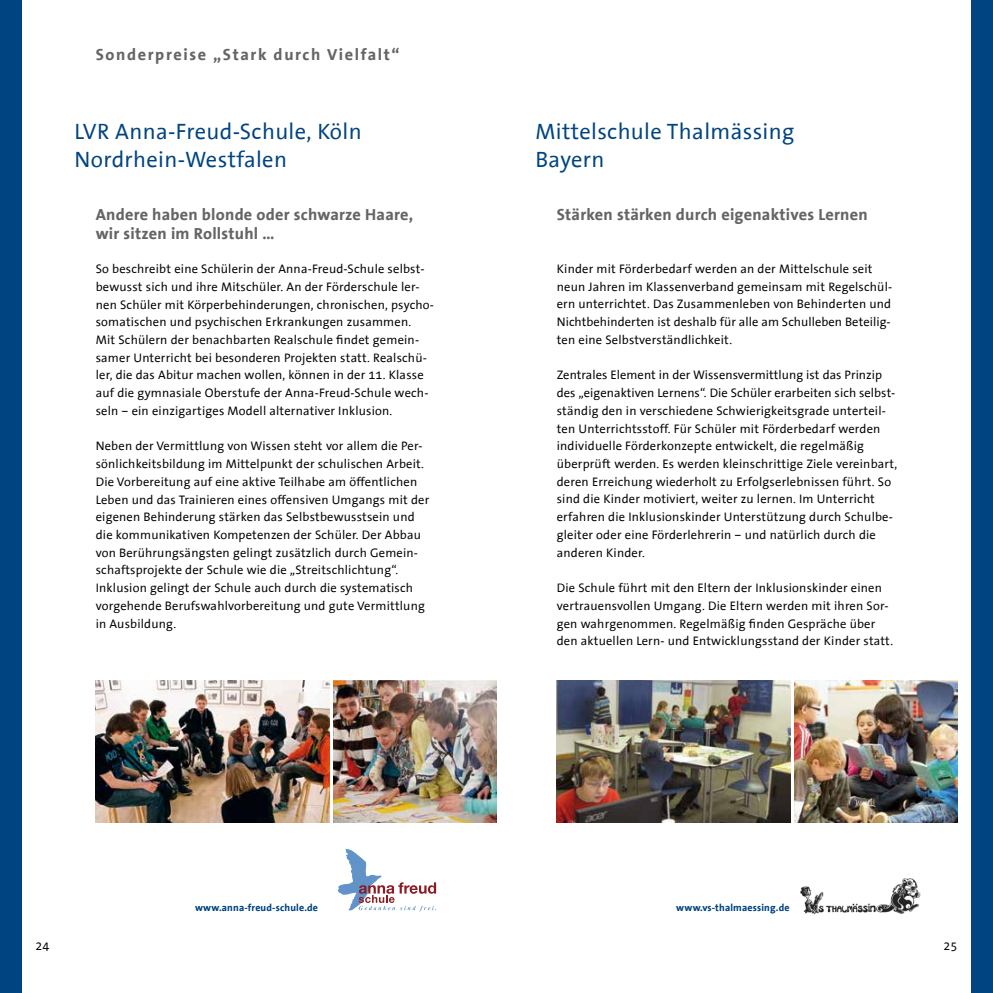
<style>
.page{position:relative;width:993px;height:993px;background:#fff}
.page>*{position:absolute;margin:0;border:0;box-sizing:border-box;transform-origin:0 0}
.t1{font:22.5px/27.5px "The Sans Correspondence";letter-spacing:.015em;color:#004481}
.t2{font:700 16.25px/19.4px "The Sans Correspondence";letter-spacing:.015em;color:#646567}
.t3{font:700 16.25px "The Sans Correspondence";letter-spacing:.1em;color:#646567}
.t4{font:12.5px/17.8px "The Sans Correspondence";letter-spacing:.015em;color:#000}
.t5{font:700 10px "The Sans Correspondence";letter-spacing:.015em;color:#004481}
</style>
<div class="page">
<div style="left:0;top:0;width:21px;height:992px;background:#004481"></div>
<div style="left:971px;top:0;width:21px;height:992px;background:#004481"></div>
<svg style="left:337px;top:848px;width:99px;height:63px"></svg>
<img style="left:333px;top:680px;width:163px;height:142px">
<img style="left:96px;top:680px;width:234px;height:142px">
<img style="left:794px;top:680px;width:163px;height:142px">
<img style="left:556px;top:680px;width:234px;height:142px">
<img style="left:800px;top:878px;width:121px;height:37px">
<h2 class="t3" style="left:96px;top:46px;width:305px">Sonderpreise „Stark durch Vielfalt“</h2>
<h1 class="t1" style="left:74px;top:118px;width:288px">LVR Anna-Freud-Schule, Köln<br>Nordrhein-Westfalen</h1>
<h2 class="t2" style="left:96px;top:205px;width:319px">Andere haben blonde oder schwarze Haare, wir sitzen im Rollstuhl …</h2>
<p class="t4" style="left:96px;top:260px;width:339px">So beschreibt eine Schülerin der Anna-Freud-Schule selbst&shy;bewusst sich und ihre Mitschüler. An der Förderschule ler&shy;nen Schüler mit Körperbehinderungen, chronischen, psycho&shy;somatischen und psychischen Erkrankungen zusammen.<br>Mit Schülern der benachbarten Realschule findet gemein&shy;samer Unterricht bei besonderen Projekten statt. Realschü&shy;ler, die das Abitur machen wollen, können in der 11. Klasse auf die gymnasiale Oberstufe der Anna-Freud-Schule wech&shy;seln – ein einzigartiges Modell alternativer Inklusion.</p>
<p class="t4" style="left:96px;top:437px;width:335px">Neben der Vermittlung von Wissen steht vor allem die Per&shy;sönlichkeitsbildung im Mittelpunkt der schulischen Arbeit.<br>Die Vorbereitung auf eine aktive Teilhabe am öffentlichen Leben und das Trainieren eines offensiven Umgangs mit der eigenen Behinderung stärken das Selbstbewusstsein und die kommunikativen Kompetenzen der Schüler. Der Abbau von Berührungsängsten gelingt zusätzlich durch Gemein&shy;schaftsprojekte der Schule wie die „Streitschlichtung“.<br>Inklusion gelingt der Schule auch durch die systematisch vorgehende Berufswahlvorbereitung und gute Vermittlung in Ausbildung.</p>
<h1 class="t1" style="left:535px;top:118px;width:260px">Mittelschule Thalmässing<br>Bayern</h1>
<h2 class="t2" style="left:556px;top:205px;width:312px">Stärken stärken durch eigenaktives Lernen</h2>
<p class="t4" style="left:556px;top:260px;width:336px">Kinder mit Förderbedarf werden an der Mittelschule seit neun Jahren im Klassenverband gemeinsam mit Regelschül&shy;ern unterrichtet. Das Zusammenleben von Behinderten und Nichtbehinderten ist deshalb für alle am Schulleben Beteilig&shy;ten eine Selbstverständlichkeit.</p>
<p class="t4" style="left:556px;top:366px;width:342px">Zentrales Element in der Wissensvermittlung ist das Prinzip des „eigenaktiven Lernens“. Die Schüler erarbeiten sich selbst&shy;ständig den in verschiedene Schwierigkeitsgrade unterteil&shy;ten Unterrichtsstoff. Für Schüler mit Förderbedarf werden individuelle Förderkonzepte entwickelt, die regelmäßig überprüft werden. Es werden kleinschrittige Ziele vereinbart, deren Erreichung wiederholt zu Erfolgserlebnissen führt. So sind die Kinder motiviert, weiter zu lernen. Im Unterricht erfahren die Inklusionskinder Unterstützung durch Schulbe&shy;gleiter oder eine Förderlehrerin – und natürlich durch die anderen Kinder.</p>
<p class="t4" style="left:556px;top:579px;width:338px">Die Schule führt mit den Eltern der Inklusionskinder einen vertrauensvollen Umgang. Die Eltern werden mit ihren Sor&shy;gen wahrgenommen. Regelmäßig finden Gespräche über den aktuellen Lern- und Entwicklungsstand der Kinder statt.</p>
<p class="t5" style="left:195px;top:902px;width:124px">www.anna-freud-schule.de</p>
<p class="t5" style="left:676px;top:902px;width:115px">www.vs-thalmaessing.de</p>
<p class="t4" style="left:35px;top:937px;width:15px">24</p>
<p class="t4" style="left:943px;top:937px;width:15px">25</p>
</div>
